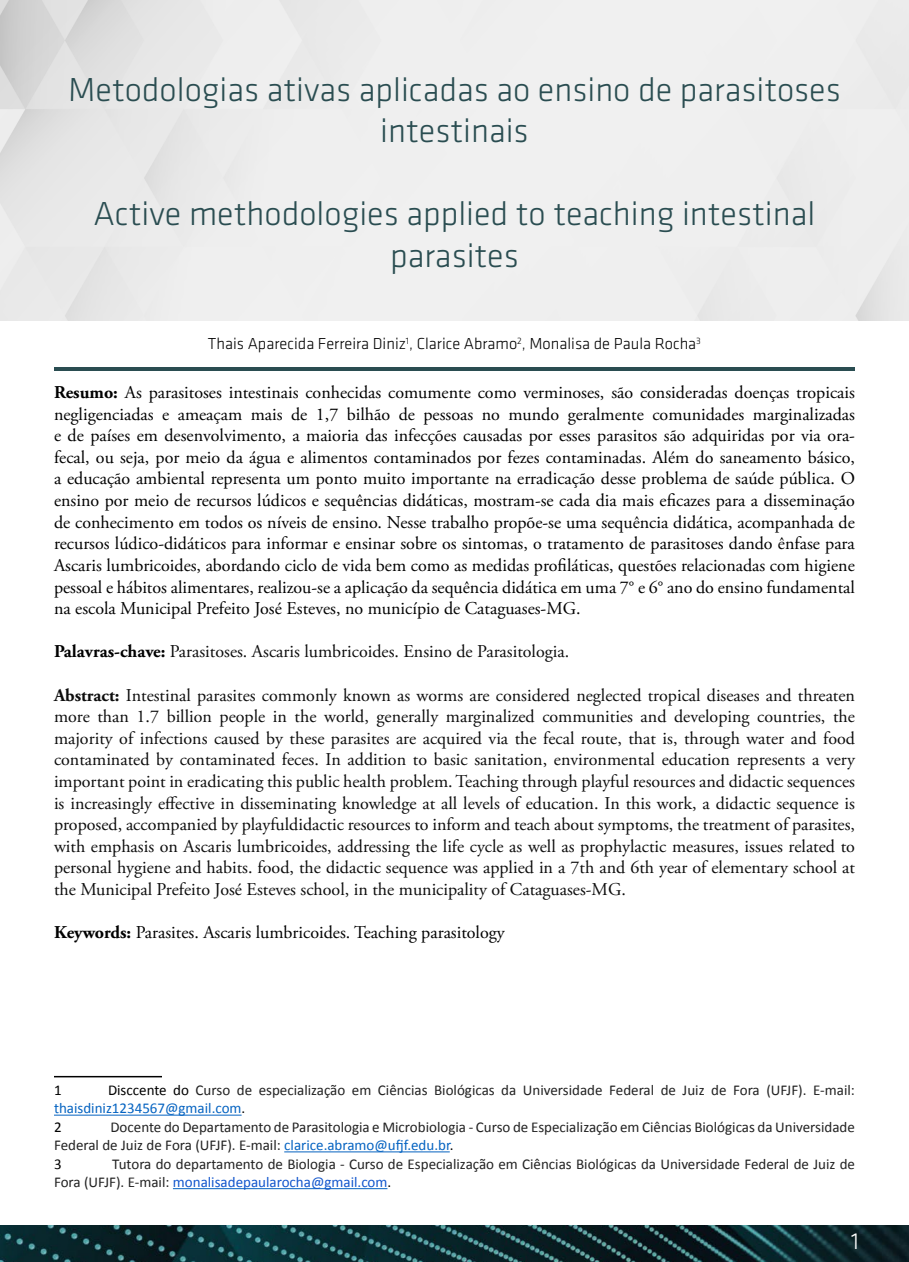
<style>
.page{position:relative;width:909px;height:1262px;background:#fff}
.page>*{position:absolute;margin:0;border:0;box-sizing:border-box;transform-origin:0 0}
.t1{font:300 34.5px/41.4px "Klavika";color:#2a4d51;text-align:center}
.t2{font:300 24px "Klavika";color:#fff}
.t3{font:18px/21.6px "Adobe Garamond Pro";color:#000;text-align:justify}
.t4{font:18px/21.6px "Adobe Garamond Pro";color:#0d0d0d;text-align:justify}
.t5{font:300 16.5px "Klavika";color:#000}
.t6{font:15px/18.3px "Calibri";color:#222}
.t7{font:15px "Calibri";color:#000}
.s1{font-weight:700}
.s2{font-weight:700;color:#000}
.s3{color:#000}
.s4{color:#0563c1}
.s5{color:#15c}
</style>
<div class="page">
<img style="left:0;top:1225px;width:909px;height:37px">
<hr style="left:54px;top:367px;width:801px;height:3px;background:#2a4d51">
<hr style="left:54px;top:1076px;width:108px;height:1px;background:#000">
<hr style="left:54px;top:1114px;width:188px;height:1px;background:#0563c1">
<hr style="left:284px;top:1151px;width:166px;height:1px;background:#0563c1">
<hr style="left:173px;top:1188px;width:214px;height:1px;background:#0563c1">
<h1 class="t1" style="left:68px;top:69px;width:774px">Metodologias ativas aplicadas ao ensino de parasitoses intestinais</h1>
<h1 class="t1" style="left:94px;top:194px;width:723px">Active methodologies applied to teaching intestinal parasites</h1>
<p class="t5" style="left:208px;top:335px;width:495px">Thais Aparecida Ferreira Diniz<sup>1</sup>, Clarice Abramo<sup>2</sup>, Monalisa de Paula Rocha<sup>3</sup></p>
<p class="t3" style="left:54px;top:382px;width:803px"><span class="s1">Resumo:</span> As parasitoses intestinais conhecidas comumente como verminoses, são consideradas doenças tropicais negligenciadas e ameaçam mais de 1,7 bilhão de pessoas no mundo geralmente comunidades marginalizadas e de países em desenvolvimento, a maioria das infecções causadas por esses parasitos são adquiridas por via ora&shy;fecal, ou seja, por meio da água e alimentos contaminados por fezes contaminadas. Além do saneamento básico, a educação ambiental representa um ponto muito importante na erradicação desse problema de saúde pública. O ensino por meio de recursos lúdicos e sequências didáticas, mostram-se cada dia mais eficazes para a disseminação de conhecimento em todos os níveis de ensino. Nesse trabalho propõe-se uma sequência didática, acompanhada de recursos lúdico-didáticos para informar e ensinar sobre os sintomas, o tratamento de parasitoses dando ênfase para Ascaris lumbricoides, abordando ciclo de vida bem como as medidas profiláticas, questões relacionadas com higiene pessoal e hábitos alimentares, realizou-se a aplicação da sequência didática em uma 7° e 6° ano do ensino fundamental na escola Municipal Prefeito José Esteves, no município de Cataguases-MG.</p>
<p class="t4" style="left:54px;top:641px;width:517px"><span class="s2">Palavras-chave:</span> Parasitoses. Ascaris lumbricoides. Ensino de Parasitologia.</p>
<p class="t4" style="left:54px;top:684px;width:803px"><span class="s1">Abstract:</span> Intestinal parasites commonly known as worms are considered neglected tropical diseases and threaten more than 1.7 billion people in the world, generally marginalized communities and developing countries, the majority of infections caused by these parasites are acquired via the fecal route, that is, through water and food contaminated by contaminated feces. In addition to basic sanitation, environmental education represents a very important point in eradicating this public health problem. Teaching through playful resources and didactic sequences is increasingly effective in disseminating knowledge at all levels of education. In this work, a didactic sequence is proposed, accompanied by playfuldidactic resources to inform and teach about symptoms, the treatment of parasites, with emphasis on Ascaris lumbricoides, addressing the life cycle as well as prophylactic measures, issues related to personal hygiene and habits. food, the didactic sequence was applied in a 7th and 6th year of elementary school at the Municipal Prefeito José Esteves school, in the municipality of Cataguases-MG.</p>
<p class="t3" style="left:54px;top:922px;width:452px"><span class="s1">Keywords:</span> Parasites. Ascaris lumbricoides. Teaching parasitology</p>
<p class="t6" style="left:54px;top:1080px;width:802px;text-indent:54px"><span class="s3">Disccente do</span> Curso de especialização em Ciências Biológicas da Universidade Federal de Juiz de Fora (UFJF). E-mail: <span class="s4">thaisdiniz1234567@gmail.com</span><span class="s3">.<br>2</span></p>
<p class="t7" style="left:54px;top:1080px;width:9px">1</p>
<p class="t6" style="left:54px;top:1117px;width:802px;text-indent:56px">Docente do Departamento de Parasitologia e Microbiologia - Curso de Especialização em Ciências Biológicas da Universidade<br>Federal de Juiz de Fora (UFJF). E-mail: <span class="s4">clarice.abramo@ufjf.edu.br</span><span class="s3">.<br>3</span></p>
<p class="t6" style="left:54px;top:1154px;width:803px;text-indent:58px">Tutora do departamento de Biologia - Curso de Especialização em Ciências Biológicas da Universidade Federal de Juiz de<br>Fora (UFJF). E-mail: <span class="s5">monalisadepaularocha@gmail.com</span><span class="s3">.</span></p>
<h2 class="t2" style="left:851px;top:1227px;width:9px">1</h2>
</div>
